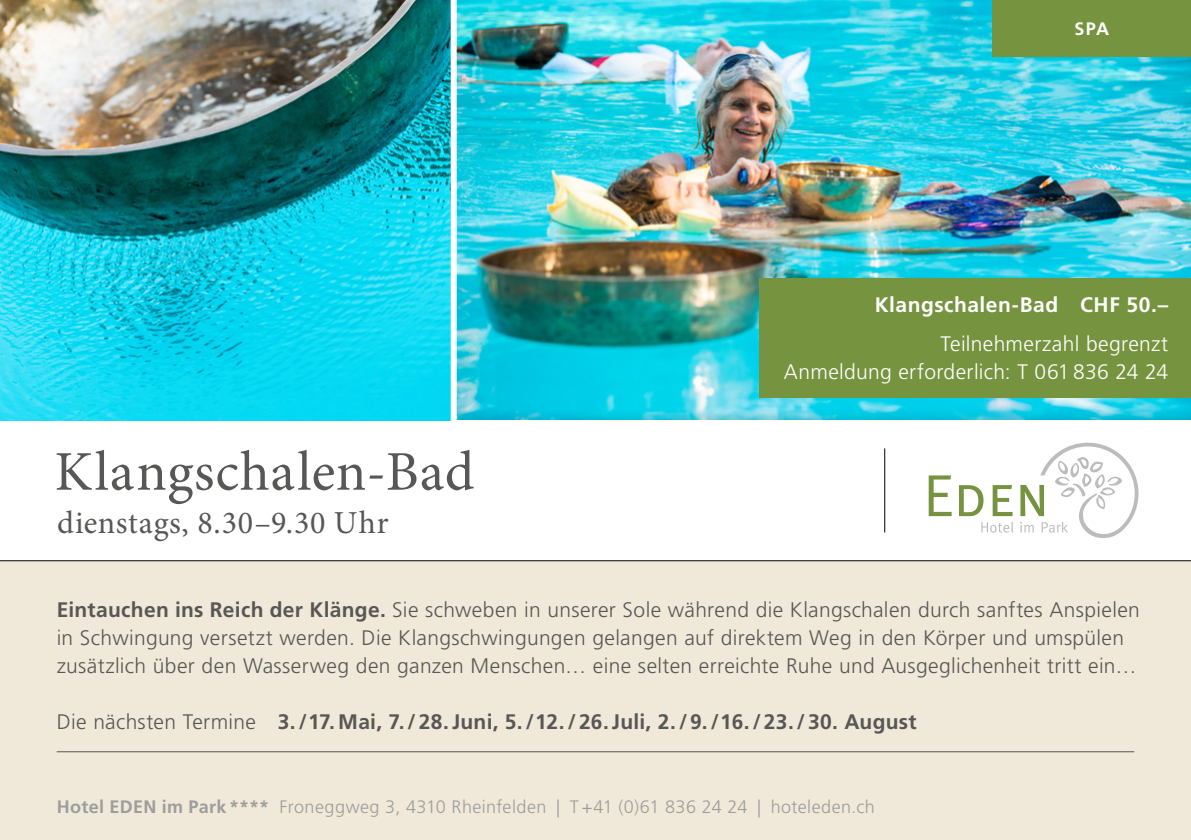
<style>
.page{position:relative;width:1191px;height:840px;background:#fff}
.page>*{position:absolute;margin:0;border:0;box-sizing:border-box;transform-origin:0 0}
.t1{font:56px "Minion Pro";letter-spacing:.015em;color:#575756}
.t2{font:32px "Minion Pro";letter-spacing:.02em;color:#575756}
.t3{font:300 21px/28px "Frutiger LT Std";letter-spacing:.015em;color:#575756}
.t4{font:700 21px "Frutiger LT Std";letter-spacing:.01em;color:#575756}
.t5{font:300 21px/28px "Frutiger LT Std";letter-spacing:.015em;color:#fff;text-align:right}
.t6{font:700 21px "Frutiger LT Std";letter-spacing:.025em;color:#fff}
.t7{font:300 18px "Frutiger LT Std";letter-spacing:.025em;color:#9d9d9c}
.t8{font:700 18px "Frutiger LT Std";color:#fff}
.s1{font-weight:700}
.s2{font-weight:300}
</style>
<div class="page">
<img style="left:0;top:0;width:1191px;height:407px">
<div style="left:0;top:407px;width:1191px;height:432px;background:#000;opacity:.4"></div>
<div style="left:0;top:420px;width:1191px;height:419px;background:#fff"></div>
<div style="left:0;top:560px;width:1191px;height:279px;background:#f0e9d9"></div>
<div style="left:451px;top:0;width:6px;height:448px;background:#fff"></div>
<hr style="left:0;top:560px;width:1191px;height:1px;background:#000">
<hr style="left:57px;top:751px;width:1077px;height:1px;background:#575756">
<div style="left:760px;top:278px;width:431px;height:119px;background:#76943f"></div>
<div style="left:992px;top:0;width:199px;height:57px;background:#76943f"></div>
<hr style="left:884px;top:448px;width:1px;height:84px;background:#000">
<svg style="left:928px;top:442px;width:210px;height:96px"></svg>
<p class="t8" style="left:1074px;top:18px;width:36px">SPA</p>
<h1 class="t1" style="left:54px;top:434px;width:421px">Klangschalen-Bad</h1>
<h2 class="t2" style="left:57px;top:500px;width:333px">dienstags, 8.30–9.30 Uhr</h2>
<p class="t6" style="left:874px;top:292px;width:295px">Klangschalen-Bad CHF 50.–</p>
<p class="t5" style="left:784px;top:330px;width:386px">Teilnehmerzahl begrenzt<br>Anmeldung erforderlich: T 061 836 24 24</p>
<p class="t3" style="left:57px;top:595px;width:1084px"><span class="s1">Eintauchen ins Reich der Klänge.</span> Sie schweben in unserer Sole während die Klangschalen durch sanftes Anspielen in Schwingung versetzt werden. Die Klangschwingungen gelangen auf direktem Weg in den Körper und umspülen zusätzlich über den Wasserweg den ganzen Menschen… eine selten erreichte Ruhe und Ausgeglichenheit tritt ein…</p>
<p class="t4" style="left:57px;top:708px;width:861px"><span class="s2">Die nächsten Termine</span> 3./17.Mai, 7./ 28.Juni, 5./12./ 26.Juli, 2./ 9./16./ 23./ 30. August</p>
<p class="t7" style="left:57px;top:796px;width:819px"><span class="s1">Hotel EDEN im Park ****</span> Froneggweg 3, 4310 Rheinfelden | T +41 (0)61 836 24 24 | hoteleden.ch</p>
</div>
